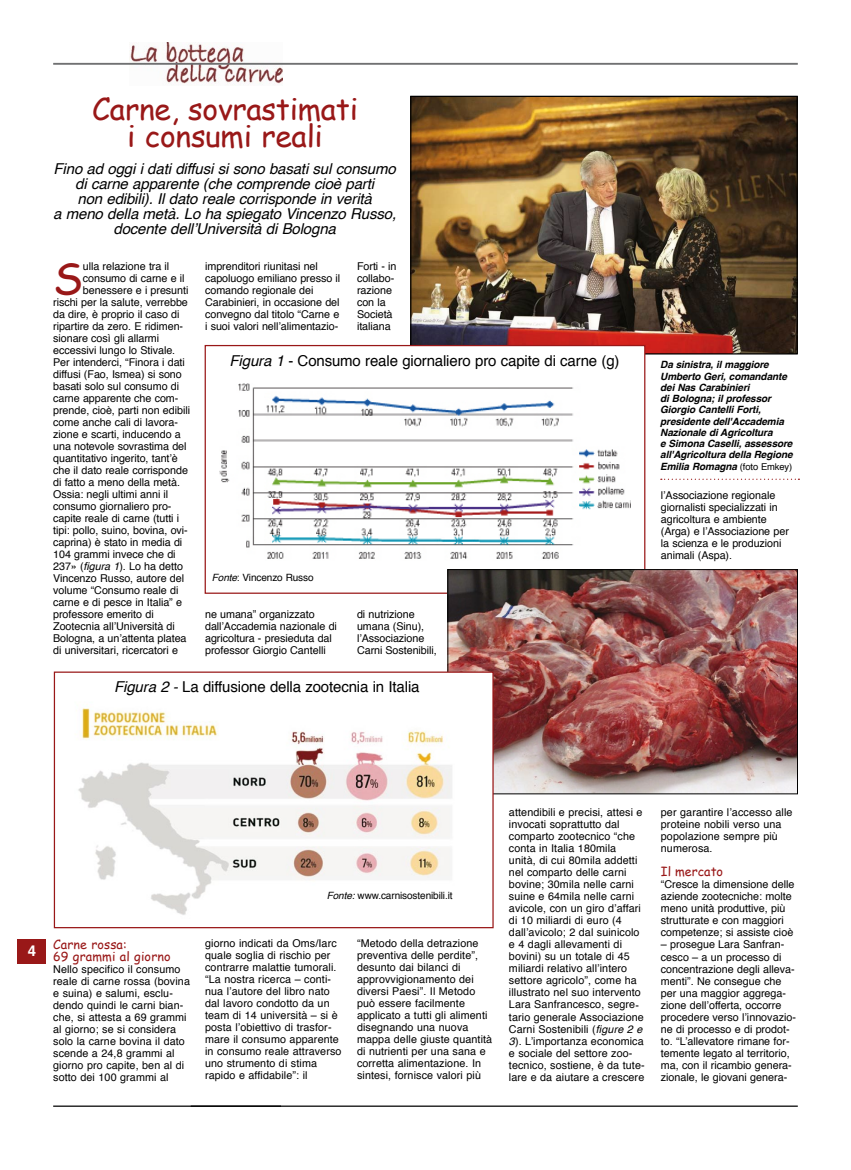
<style>
.page{position:relative;width:851px;height:1170px;background:#fff}
.page>*{position:absolute;margin:0;border:0;box-sizing:border-box;transform-origin:0 0}
.t1{font:43.12px "Comic Sans MS";color:#991818}
.t2{font:30px/27.5px "Comic Sans MS";letter-spacing:-.01em;color:#991818;text-align:center}
.t3{font:italic 15px/15px "Helvetica";letter-spacing:-.01em;color:#000;text-align:center}
.t4{font:15px "Helvetica";letter-spacing:-.01em;color:#000}
.t5{font:700 15px "Helvetica";color:#fff}
.t6{font:12.5px/12px "Comic Sans MS";letter-spacing:.01em;color:#991818}
.t7{font:10.75px/12px "Helvetica";color:#000}
.t8{font:italic 700 10px/11.2px "Helvetica";letter-spacing:-.01em;color:#000}
.t9{font:10px "Helvetica";letter-spacing:-.01em;color:#000}
.s1{font-style:italic}
.s2{font-weight:400;font-style:normal;font-size:9.38px}
</style>
<div class="page">
<img style="left:129px;top:43px;width:153px;height:41px">
<hr style="left:53px;top:1105px;width:744px;height:1px;background:#000">
<hr style="left:53px;top:63px;width:744px;height:2px;background:#707172">
<img style="left:412px;top:98px;width:383px;height:254px">
<div style="left:410px;top:96px;width:387px;height:258px;border:1px solid #000"></div>
<div style="left:205px;top:345px;width:439px;height:248px;background:#fff"></div>
<img style="left:220px;top:383px;width:410px;height:176px">
<div style="left:204px;top:345px;width:441px;height:248px;border:1px solid #991818"></div>
<div style="left:18px;top:939px;width:28px;height:25px;background:#991818"></div>
<img style="left:449px;top:571px;width:346px;height:221px">
<div style="left:447px;top:569px;width:350px;height:225px;border:1px solid #000"></div>
<svg style="left:660px;top:478px;width:139px;height:2px"></svg>
<div style="left:54px;top:672px;width:439px;height:255px;background:#fff"></div>
<img style="left:78px;top:708px;width:374px;height:207px">
<div style="left:54px;top:671px;width:439px;height:257px;border:1px solid #991818"></div>
<h2 class="t2" style="left:92px;top:94px;width:267px">Carne, sovrastimati i consumi reali</h2>
<h3 class="t3" style="left:53px;top:162px;width:344px">Fino ad oggi i dati diffusi si sono basati sul consumo di carne apparente (che comprende cioè parti<br>non edibili). Il dato reale corrisponde in verità<br>a meno della metà. Lo ha spiegato Vincenzo Russo, docente dell’Università di Bologna</h3>
<h1 class="t1" style="left:53px;top:246px;width:31px">S</h1>
<p class="t7" style="left:83px;top:260px;width:88px">ulla relazione tra il</p>
<p class="t7" style="left:83px;top:272px;width:103px">consumo di carne e il</p>
<p class="t7" style="left:83px;top:284px;width:107px">benessere e i presunti</p>
<p class="t7" style="left:53px;top:296px;width:136px">rischi per la salute, verrebbe</p>
<p class="t7" style="left:53px;top:308px;width:128px">da dire, è proprio il caso di</p>
<p class="t7" style="left:53px;top:320px;width:131px">ripartire da zero. E ridimen-</p>
<p class="t7" style="left:53px;top:332px;width:107px">sionare così gli allarmi</p>
<p class="t7" style="left:53px;top:344px;width:123px">eccessivi lungo lo Stivale.</p>
<p class="t7" style="left:53px;top:356px;width:133px">Per intenderci, “Finora i dati</p>
<p class="t7" style="left:53px;top:368px;width:130px">diffusi (Fao, Ismea) si sono</p>
<p class="t7" style="left:53px;top:380px;width:127px">basati solo sul consumo di</p>
<p class="t7" style="left:53px;top:392px;width:127px">carne apparente che com-</p>
<p class="t7" style="left:53px;top:404px;width:138px">prende, cioè, parti non edibili</p>
<p class="t7" style="left:53px;top:416px;width:126px">come anche cali di lavora-</p>
<p class="t7" style="left:53px;top:428px;width:129px">zione e scarti, inducendo a</p>
<p class="t7" style="left:53px;top:440px;width:135px">una notevole sovrastima del</p>
<p class="t7" style="left:53px;top:452px;width:126px">quantitativo ingerito, tant’è</p>
<p class="t7" style="left:53px;top:464px;width:136px">che il dato reale corrisponde</p>
<p class="t7" style="left:53px;top:476px;width:128px">di fatto a meno della metà.</p>
<p class="t7" style="left:53px;top:488px;width:117px">Ossia: negli ultimi anni il</p>
<p class="t7" style="left:53px;top:500px;width:120px">consumo giornaliero pro-</p>
<p class="t7" style="left:53px;top:512px;width:128px">capite reale di carne (tutti i</p>
<p class="t7" style="left:53px;top:524px;width:136px">tipi: pollo, suino, bovina, ovi-</p>
<p class="t7" style="left:53px;top:536px;width:131px">caprina) è stato in media di</p>
<p class="t7" style="left:53px;top:548px;width:124px">104 grammi invece che di</p>
<p class="t7" style="left:53px;top:560px;width:131px">237» (<span class="s1">figura 1</span>). Lo ha detto</p>
<p class="t7" style="left:53px;top:572px;width:132px">Vincenzo Russo, autore del</p>
<p class="t7" style="left:53px;top:584px;width:127px">volume “Consumo reale di</p>
<p class="t7" style="left:53px;top:596px;width:130px">carne e di pesce in Italia” e</p>
<p class="t7" style="left:53px;top:608px;width:102px">professore emerito di</p>
<p class="t7" style="left:53px;top:620px;width:123px">Zootecnia all’Università di</p>
<p class="t7" style="left:53px;top:632px;width:135px">Bologna, a un’attenta platea</p>
<p class="t7" style="left:53px;top:644px;width:126px">di universitari, ricercatori e</p>
<p class="t7" style="left:205px;top:260px;width:137px">imprenditori riunitasi nel capoluogo emiliano presso il comando regionale dei<br>Carabinieri, in occasione del convegno dal titolo “Carne e i suoi valori nell’alimentazio-</p>
<p class="t7" style="left:357px;top:261px;width:41px">Forti - in collabo&shy;razione con la<br>Società italiana</p>
<h3 class="t4" style="left:229px;top:349px;width:391px"><span class="s1">Figura 1</span> - Consumo reale giornaliero pro capite di carne (g)</h3>
<p class="t9" style="left:212px;top:569px;width:103px"><span class="s1">Fonte</span>: Vincenzo Russo</p>
<p class="t7" style="left:205px;top:608px;width:133px">ne umana” organizzato dall’Accademia nazionale di agricoltura - presieduta dal professor Giorgio Cantelli</p>
<p class="t7" style="left:357px;top:609px;width:81px">di nutrizione umana (Sinu), l’Associazione<br>Carni Sostenibili,</p>
<h3 class="t4" style="left:114px;top:675px;width:307px"><span class="s1">Figura 2 -</span> La diffusione della zootecnia in Italia</h3>
<p class="t8" style="left:660px;top:359px;width:134px">Da sinistra, il maggiore<br>Umberto Geri, comandante dei Nas Carabinieri<br>di Bologna; il professor<br>Giorgio Cantelli Forti, presidente dell'Accademia<br>Nazionale di Agricoltura<br>e Simona Caselli, assessore all'Agricoltura della Regione<br>Emilia Romagna <span class="s2">(foto Emkey)</span></p>
<p class="t7" style="left:660px;top:489px;width:129px">l’Associazione regionale giornalisti specializzati in agricoltura e ambiente (Arga) e l’Associazione per la scienza e le produzioni animali (Aspa).</p>
<h3 class="t5" style="left:28px;top:938px;width:10px">4</h3>
<p class="t9" style="left:327px;top:887px;width:127px"><span class="s1">Fonte:</span> www.carnisostenibili.it</p>
<p class="t6" style="left:53px;top:938px;width:119px">Carne rossa:<br>69 grammi al giorno</p>
<p class="t7" style="left:53px;top:963px;width:138px">Nello specifico il consumo reale di carne rossa (bovina e suina) e salumi, esclu&shy;dendo quindi le carni bian&shy;che, si attesta a 69 grammi al giorno; se si considera solo la carne bovina il dato scende a 24,8 grammi al giorno pro capite, ben al di sotto dei 100 grammi al</p>
<p class="t7" style="left:205px;top:937px;width:138px">giorno indicati da Oms/Iarc quale soglia di rischio per contrarre malattie tumorali. “La nostra ricerca – conti&shy;nua l’autore del libro nato dal lavoro condotto da un team di 14 università – si è posta l’obiettivo di trasfor&shy;mare il consumo apparente in consumo reale attraverso uno strumento di stima rapido e affidabile”: il</p>
<p class="t7" style="left:357px;top:937px;width:137px">“Metodo della detrazione preventiva delle perdite”, desunto dai bilanci di approvvigionamento dei diversi Paesi”. Il Metodo può essere facilmente applicato a tutti gli alimenti disegnando una nuova mappa delle giuste quantità di nutrienti per una sana e corretta alimentazione. In sintesi, fornisce valori più</p>
<p class="t7" style="left:509px;top:806px;width:137px">attendibili e precisi, attesi e invocati soprattutto dal comparto zootecnico “che conta in Italia 180mila unità, di cui 80mila addetti nel comparto delle carni bovine; 30mila nelle carni suine e 64mila nelle carni avicole, con un giro d’affari di 10 miliardi di euro (4 dall’avicolo; 2 dal suinicolo e 4 dagli allevamenti di bovini) su un totale di 45 miliardi relativo all’intero settore agricolo”, come ha illustrato nel suo intervento<br>Lara Sanfrancesco, segre&shy;tario generale Associazione<br>Carni Sostenibili (<span class="s1">figure 2 e<br>3</span>). L’importanza economica e sociale del settore zoo&shy;tecnico, sostiene, è da tute&shy;lare e da aiutare a crescere</p>
<p class="t7" style="left:660px;top:806px;width:133px">per garantire l’accesso alle proteine nobili verso una popolazione sempre più numerosa.</p>
<p class="t6" style="left:660px;top:865px;width:64px">Il mercato</p>
<p class="t7" style="left:660px;top:878px;width:135px">“Cresce la dimensione delle aziende zootecniche: molte meno unità produttive, più strutturate e con maggiori competenze; si assiste cioè</p>
<p class="t7" style="left:660px;top:938px;width:137px">– prosegue Lara Sanfran&shy;cesco – a un processo di concentrazione degli alleva&shy;menti”. Ne consegue che per una maggior aggrega&shy;zione dell’offerta, occorre procedere verso l’innovazio&shy;ne di processo e di prodot&shy;to. “L’allevatore rimane for&shy;temente legato al territorio, ma, con il ricambio genera&shy;zionale, le giovani genera-</p>
</div>
